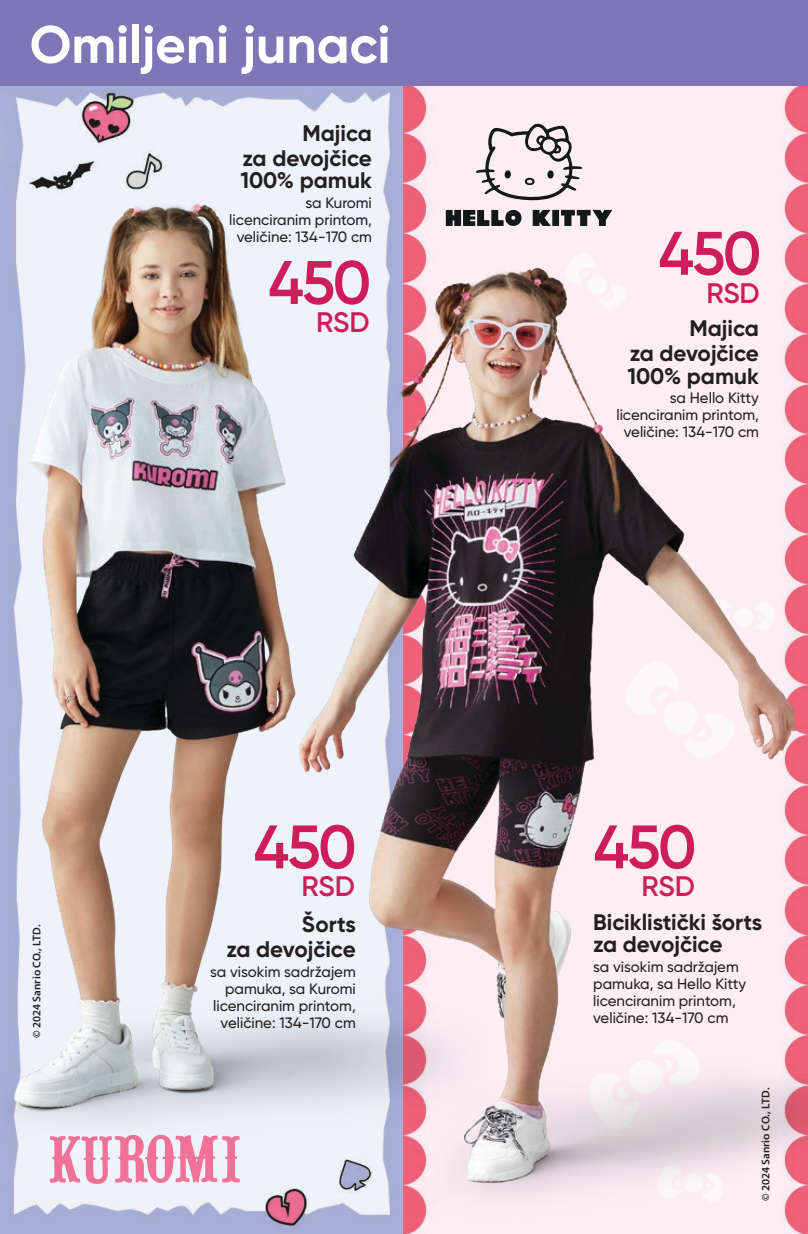
<style>
.page{position:relative;width:808px;height:1234px;background:#fff}
.page>*{position:absolute;margin:0;border:0;box-sizing:border-box;transform-origin:0 0}
.t1{font:600 61.2px "Gilroy";letter-spacing:-.035em;color:#ce1d5b}
.t2{font:700 52.5px "Gilroy";color:#fff}
.t3{font:600 28.2px "Gilroy";letter-spacing:-.01em;color:#ce1d5b}
.t4{font:700 22.5px/25.2px "Gilroy";color:#231f20;text-align:right}
.t5{font:500 15px/16.8px "Gilroy";color:#231f20;text-align:right}
.t6{font:600 11.25px "Myriad Pro";letter-spacing:.01em;color:#231f20}
</style>
<div class="page">
<img style="left:0;top:85px;width:808px;height:1148px">
<div style="left:488px;top:229px;width:320px;height:30px;background:#fdeef4"></div>
<img style="left:0;top:587px;width:1px;height:72px">
<svg style="left:488px;top:209px;width:34px;height:17px"></svg>
<svg style="left:533px;top:210px;width:79px;height:16px"></svg>
<svg style="left:475px;top:122px;width:108px;height:79px;background:#d0c5ca"></svg>
<div style="left:0;top:0;width:808px;height:85px;background:#7e76b7"></div>
<img style="left:3px;top:194px;width:417px;height:993px">
<img style="left:292px;top:259px;width:516px;height:974px">
<h2 class="t2" style="left:30px;top:12px;width:362px">Omiljeni junaci</h2>
<h3 class="t4" style="left:243px;top:120px;width:131px">Majica<br>za devojčice</h3>
<h3 class="t4" style="left:240px;top:168px;width:133px">100% pamuk</h3>
<p class="t5" style="left:229px;top:194px;width:144px">sa Kuromi licenciranim printom, veličine: 134-170 cm</p>
<h1 class="t1" style="left:268px;top:244px;width:104px">450</h1>
<h3 class="t3" style="left:316px;top:304px;width:55px">RSD</h3>
<p class="t6" style="left:29px;top:1037px;width:115px;rotate:-90deg">© 2024 Sanrio CO., LTD.</p>
<h1 class="t1" style="left:254px;top:808px;width:104px">450</h1>
<h3 class="t3" style="left:302px;top:868px;width:55px">RSD</h3>
<h3 class="t4" style="left:226px;top:911px;width:131px">Šorts<br>za devojčice</h3>
<p class="t5" style="left:210px;top:962px;width:147px">sa visokim sadržajem pamuka, sa Kuromi licenciranim printom, veličine: 134-170 cm</p>
<h1 class="t1" style="left:658px;top:215px;width:104px">450</h1>
<h3 class="t3" style="left:706px;top:275px;width:55px">RSD</h3>
<h3 class="t4" style="left:630px;top:315px;width:131px">Majica<br>za devojčice</h3>
<h3 class="t4" style="left:627px;top:363px;width:133px">100% pamuk</h3>
<p class="t5" style="left:616px;top:389px;width:144px">sa Hello Kitty licenciranim printom, veličine: 134-170 cm</p>
<h1 class="t1" style="left:593px;top:808px;width:104px">450</h1>
<h3 class="t3" style="left:641px;top:868px;width:55px">RSD</h3>
<h3 class="t4" style="left:593px;top:910px;width:171px;line-height:22.5px;text-align:left">Biciklistički šorts za devojčice</h3>
<p class="t5" style="left:593px;top:957px;width:155px;text-align:left">sa visokim sadržajem pamuka, sa Hello Kitty licenciranim printom, veličine: 134-170 cm</p>
<p class="t6" style="left:759px;top:1200px;width:115px;rotate:-90deg">© 2024 Sanrio CO., LTD.</p>
</div>
